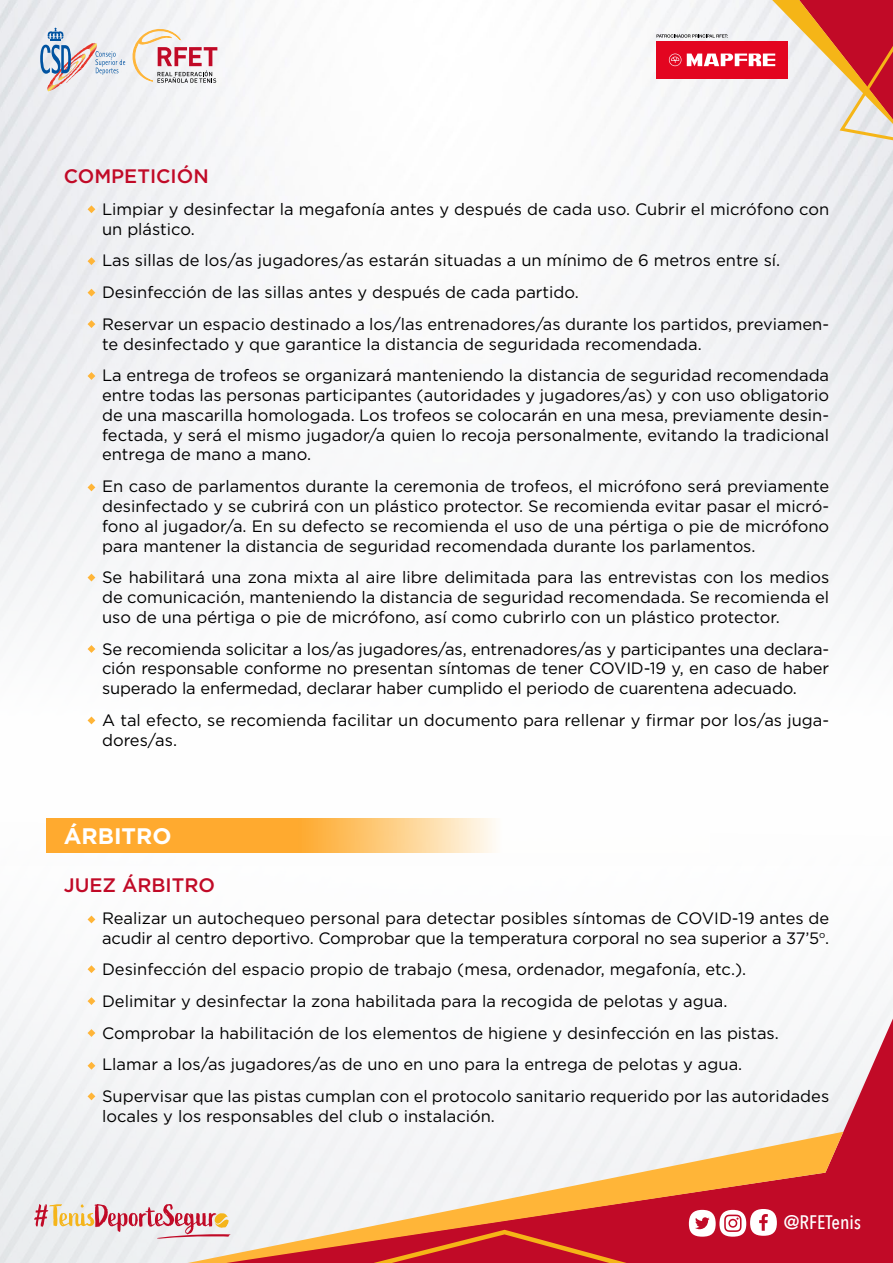
<style>
.page{position:relative;width:893px;height:1263px;background:#fff}
.page>*{position:absolute;margin:0;border:0;box-sizing:border-box;transform-origin:0 0}
.t1{font:700 22.5px "Gotham";color:#fff}
.t2{font:500 19.5px "Gotham";color:#c10a27}
.t3{font:500 19.5px "Avenir Next Condensed";color:#fff}
.t4{font:16.5px/19.8px "Gotham";color:#000}
.s1{font-family:"Avenir Next"}
</style>
<div class="page">
<img style="left:0;top:397px;width:893px;height:866px">
<svg style="left:40px;top:27px;width:177px;height:64px"></svg>
<svg style="left:221px;top:1018px;width:672px;height:166px;fill:#f6f7f8"></svg>
<div style="left:843px;top:1184px;width:50px;height:79px;background:#c10a27"></div>
<svg style="left:188px;top:1132px;width:655px;height:131px"></svg>
<div style="left:689px;top:1210px;width:27px;height:27px;background:#fff;border-radius:50%"></div>
<svg style="left:695px;top:1217px;width:15px;height:12px"></svg>
<div style="left:719px;top:1210px;width:27px;height:27px;background:#fff;border-radius:50%"></div>
<svg style="left:724px;top:1214px;width:17px;height:18px"></svg>
<div style="left:750px;top:1209px;width:27px;height:27px;background:#fff;border-radius:50%"></div>
<svg style="left:759px;top:1214px;width:9px;height:17px"></svg>
<svg style="left:34px;top:1204px;width:197px;height:35px;background:#e4c0bd"></svg>
<svg style="left:657px;top:0;width:236px;height:140px"></svg>
<svg style="left:47px;top:819px;width:662px;height:34px"></svg>
<svg style="left:88px;top:205px;width:7px;height:8px"></svg>
<svg style="left:88px;top:257px;width:7px;height:8px"></svg>
<svg style="left:88px;top:289px;width:7px;height:8px"></svg>
<svg style="left:88px;top:320px;width:7px;height:8px"></svg>
<svg style="left:88px;top:372px;width:7px;height:8px"></svg>
<svg style="left:88px;top:483px;width:7px;height:8px"></svg>
<svg style="left:88px;top:574px;width:7px;height:7px"></svg>
<svg style="left:88px;top:645px;width:7px;height:8px"></svg>
<svg style="left:88px;top:716px;width:7px;height:8px"></svg>
<svg style="left:88px;top:915px;width:7px;height:8px"></svg>
<svg style="left:88px;top:965px;width:7px;height:8px"></svg>
<svg style="left:88px;top:997px;width:7px;height:8px"></svg>
<svg style="left:88px;top:1029px;width:7px;height:8px"></svg>
<svg style="left:88px;top:1062px;width:7px;height:8px"></svg>
<svg style="left:88px;top:1092px;width:7px;height:8px"></svg>
<p class="t2" style="left:64px;top:165px;width:146px">COMPETICIÓN</p>
<p class="t4" style="left:102px;top:199px;width:729px">Limpiar y desinfectar la megafonía antes y después de cada uso. Cubrir el micrófono con un plástico.</p>
<p class="t4" style="left:102px;top:244px;width:729px;line-height:31.7px">Las sillas de los/as jugadores/as estarán situadas a un mínimo de 6 metros entre sí.<br>Desinfección de las sillas antes y después de cada partido.<br>Reservar un espacio destinado a los/las entrenadores/as durante los partidos, previamen-</p>
<p class="t4" style="left:102px;top:328px;width:729px;line-height:31.7px">te desinfectado y que garantice la distancia de seguridada recomendada.<br>La entrega de trofeos se organizará manteniendo la distancia de seguridad recomendada</p>
<p class="t4" style="left:102px;top:385px;width:729px;text-align:justify">entre todas las personas participantes (autoridades y jugadores/as) y con uso obligatorio de una mascarilla homologada. Los trofeos se colocarán en una mesa, previamente desin&shy;fectada, y será el mismo jugador/a quien lo recoja personalmente, evitando la tradicional entrega de mano a mano.</p>
<p class="t4" style="left:102px;top:476px;width:729px;text-align:justify">En caso de parlamentos durante la ceremonia de trofeos, el micrófono será previamente desinfectado y se cubrirá con un plástico protector. Se recomienda evitar pasar el micró&shy;fono al jugador/a. En su defecto se recomienda el uso de una pértiga o pie de micrófono para mantener la distancia de seguridad recomendada durante los parlamentos.</p>
<p class="t4" style="left:102px;top:567px;width:729px;text-align:justify">Se habilitará una zona mixta al aire libre delimitada para las entrevistas con los medios de comunicación, manteniendo la distancia de seguridad recomendada. Se recomienda el uso de una pértiga o pie de micrófono, así como cubrirlo con un plástico protector.</p>
<p class="t4" style="left:102px;top:639px;width:729px;text-align:justify">Se recomienda solicitar a los/as jugadores/as, entrenadores/as y participantes una declara&shy;ción responsable conforme no presentan síntomas de tener COVID-19 y, en caso de haber superado la enfermedad, declarar haber cumplido el periodo de cuarentena adecuado.</p>
<p class="t4" style="left:102px;top:710px;width:729px">A tal efecto, se recomienda facilitar un documento para rellenar y firmar por los/as juga&shy;dores/as.</p>
<h1 class="t1" style="left:64px;top:822px;width:109px">ÁRBITRO</h1>
<p class="t2" style="left:64px;top:874px;width:153px">JUEZ ÁRBITRO</p>
<p class="t4" style="left:102px;top:908px;width:729px">Realizar un autochequeo personal para detectar posibles síntomas de COVID-19 antes de acudir al centro deportivo. Comprobar que la temperatura corporal no sea superior a 37’5<sup>o</sup>.</p>
<p class="t4" style="left:102px;top:953px;width:729px;line-height:31.7px">Desinfección del espacio propio de trabajo (mesa, ordenador, megafonía, etc.).<br>Delimitar y desinfectar la zona habilitada para la recogida de pelotas y agua.<br>Comprobar la habilitación de los elementos de higiene y desinfección en las pistas.<br>Llamar a los/as jugadores/as de uno en uno para la entrega de pelotas y agua.<br>Supervisar que las pistas cumplan con el protocolo sanitario requerido por las autoridades</p>
<p class="t4" style="left:102px;top:1106px;width:394px">locales y los responsables del club o instalación.</p>
<p class="t3" style="left:784px;top:1211px;width:79px"><span class="s1">@</span>RFETenis</p>
</div>
